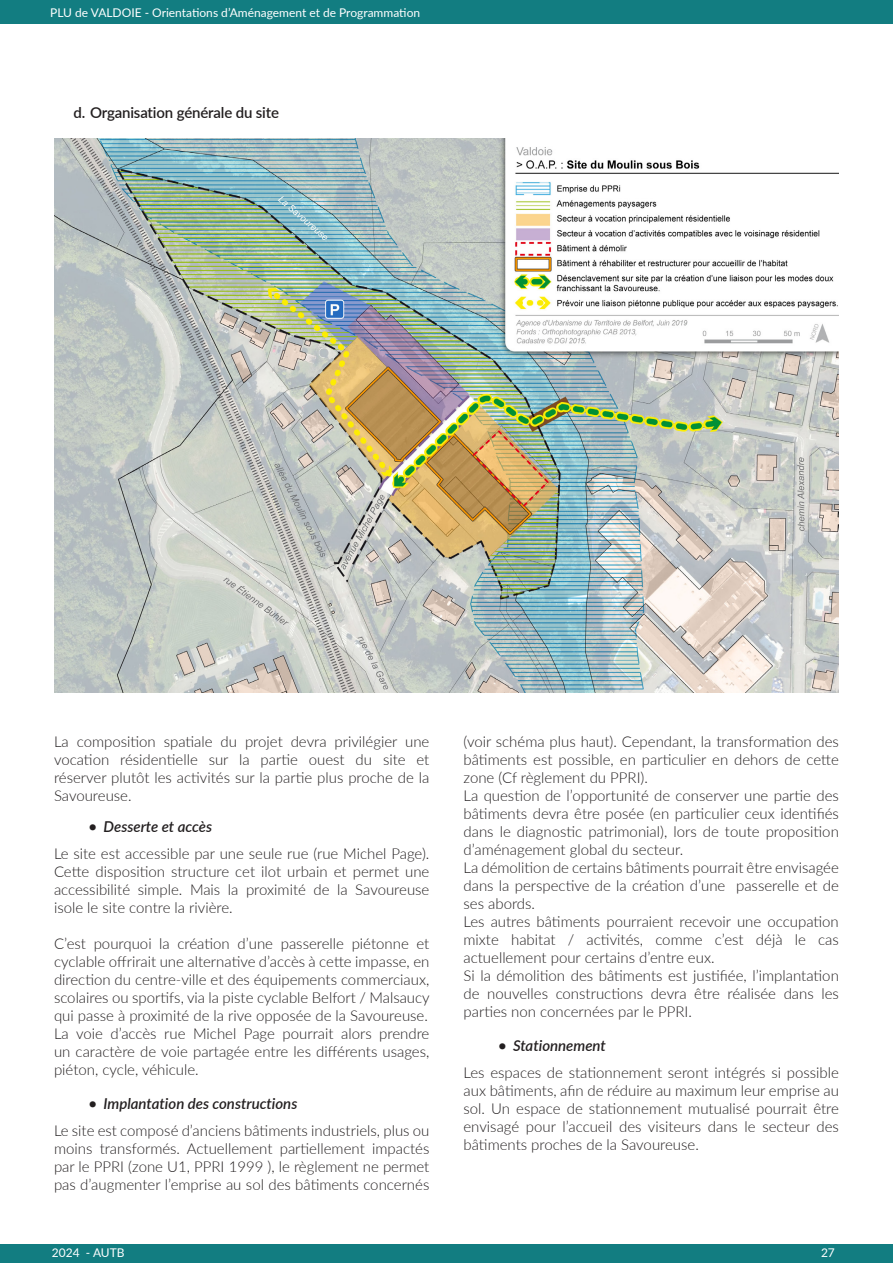
<style>
.page{position:relative;width:893px;height:1263px;background:#fff}
.page>*{position:absolute;margin:0;border:0;box-sizing:border-box;transform-origin:0 0}
.t1{font:300 15px/18px "Lato";color:#231f20;text-align:justify}
.t2{font:italic 600 15px "Lato";color:#231f20}
.t3{font:600 15px "Lato";letter-spacing:-.01em;color:#231f20}
.t4{font:12px "Lato";color:#fff}
</style>
<div class="page">
<div style="left:0;top:1244px;width:893px;height:19px;background:#127d81"></div>
<div style="left:0;top:0;width:893px;height:24px;background:#127d81"></div>
<img style="left:54px;top:138px;width:785px;height:554px">
<p class="t4" style="left:50px;top:4px;width:371px">PLU de VALDOIE - Orientations d’Aménagement et de Programmation</p>
<p class="t3" style="left:74px;top:102px;width:207px">d. Organisation générale du site</p>
<p class="t1" style="left:54px;top:732px;width:377px">La composition spatiale du projet devra privilégier une vocation résidentielle sur la partie ouest du site et réserver plutôt les activités sur la partie plus proche de la Savoureuse.</p>
<p class="t2" style="left:88px;top:816px;width:125px">• Desserte et accès</p>
<p class="t1" style="left:54px;top:844px;width:377px">Le site est accessible par une seule rue (rue Michel Page).<br>Cette disposition structure cet ilot urbain et permet une accessibilité simple. Mais la proximité de la Savoureuse isole le site contre la rivière.</p>
<p class="t1" style="left:54px;top:934px;width:377px;text-align:left">C’est pourquoi la création d’une passerelle piétonne et cyclable offrirait une alternative d’accès à cette impasse, en direction du centre-ville et des équipements commerciaux, scolaires ou sportifs, via la piste cyclable Belfort / Malsaucy qui passe à proximité de la rive opposée de la Savoureuse.<br>La voie d’accès rue Michel Page pourrait alors prendre un caractère de voie partagée entre les différents usages, piéton, cycle, véhicule.</p>
<p class="t2" style="left:88px;top:1093px;width:210px">• Implantation des constructions</p>
<p class="t1" style="left:54px;top:1121px;width:377px">Le site est composé d’anciens bâtiments industriels, plus ou moins transformés. Actuellement partiellement impactés par le PPRI (zone U1, PPRI 1999 ), le règlement ne permet pas d’augmenter l’emprise au sol des bâtiments concernés</p>
<p class="t1" style="left:463px;top:732px;width:377px;text-align:left">(voir schéma plus haut). Cependant, la transformation des bâtiments est possible, en particulier en dehors de cette zone (Cf règlement du PPRI).<br>La question de l’opportunité de conserver une partie des bâtiments devra être posée (en particulier ceux identifiés dans le diagnostic patrimonial), lors de toute proposition d’aménagement global du secteur.<br>La démolition de certains bâtiments pourrait être envisagée dans la perspective de la création d’une passerelle et de ses abords.<br>Les autres bâtiments pourraient recevoir une occupation mixte habitat / activités, comme c’est déjà le cas actuellement pour certains d’entre eux.<br>Si la démolition des bâtiments est justifiée, l’implantation de nouvelles constructions devra être réalisée dans les parties non concernées par le PPRI.</p>
<p class="t2" style="left:498px;top:1035px;width:109px">• Stationnement</p>
<p class="t1" style="left:463px;top:1063px;width:377px">Les espaces de stationnement seront intégrés si possible aux bâtiments, afin de réduire au maximum leur emprise au sol. Un espace de stationnement mutualisé pourrait être envisagé pour l’accueil des visiteurs dans le secteur des bâtiments proches de la Savoureuse.</p>
<p class="t4" style="left:52px;top:1244px;width:94px">AUTB - 11/2021</p>
<p class="t4" style="left:821px;top:1244px;width:15px">27</p>
<p class="t4" style="left:52px;top:1244px;width:74px">2024 - AUTB</p>
</div>
